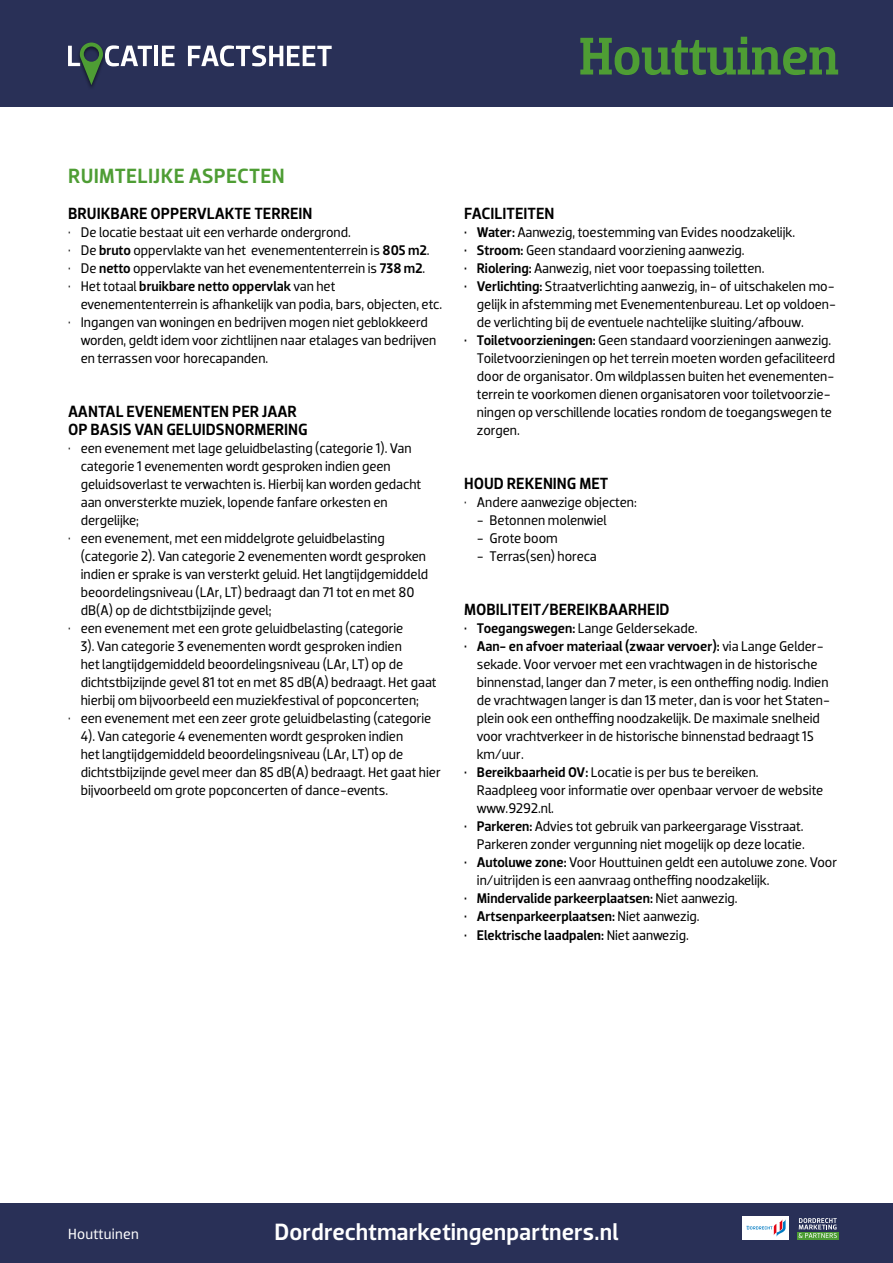
<style>
.page{position:relative;width:893px;height:1263px;background:#fff}
.page>*{position:absolute;margin:0;border:0;box-sizing:border-box;transform-origin:0 0}
.t1{font:500 54px "Dobra Slab";letter-spacing:-.01em;color:#4e9d34}
.t2{font:500 24px "Dobra";color:#fff}
.t3{font:500 21px "Dobra";letter-spacing:.015em;color:#4e9d34}
.t4{font:500 16.5px/18px "Dobra";color:#000}
.t5{font:15px "Dobra";letter-spacing:.02em;color:#fff}
.t6{font:14.25px/18px "Dobra";letter-spacing:-.005em;color:#000}
.t7{font:500 14.25px "Dobra";letter-spacing:-.005em;color:#000}
.s1{font-weight:500}
.s2{font-weight:400}
</style>
<div class="page">
<div style="left:0;top:1203px;width:893px;height:60px;background:#293057"></div>
<div style="left:0;top:0;width:893px;height:106px;background:#293057"></div>
<div style="left:797px;top:1231px;width:42px;height:9px;background:#4c9c34"></div>
<svg style="left:799px;top:1218px;width:38px;height:20px"></svg>
<div style="left:743px;top:1216px;width:46px;height:24px;background:#fff"></div>
<hr style="left:155px;top:46px;width:3px;height:20px;background:#fff">
<svg style="left:162px;top:46px;width:13px;height:20px"></svg>
<svg style="left:188px;top:45px;width:144px;height:21px"></svg>
<svg style="left:68px;top:43px;width:84px;height:42px"></svg>
<svg style="left:746px;top:1219px;width:40px;height:17px"></svg>
<h1 class="t1" style="left:579px;top:24px;width:261px">Houttuinen</h1>
<h3 class="t3" style="left:68px;top:165px;width:218px">RUIMTELIJKE ASPECTEN</h3>
<p class="t4" style="left:68px;top:205px;width:246px">BRUIKBARE OPPERVLAKTE TERREIN</p>
<p class="t6" style="left:68px;top:223px;width:284px">• De locatie bestaat uit een verharde ondergrond.</p>
<p class="t6" style="left:68px;top:241px;width:363px">• De <span class="s1">bruto</span> oppervlakte van het evenemententerrein is <span class="s1">805 m2</span>.</p>
<p class="t6" style="left:68px;top:259px;width:359px">• De <span class="s1">netto</span> oppervlakte van het evenemententerrein is <span class="s1">738 m2</span>.</p>
<p class="t6" style="left:81px;top:277px;width:363px;text-indent:-13px">• Het totaal <span class="s1">bruikbare netto oppervlak</span> van het evenemententerrein is afhankelijk van podia, bars, objecten, etc.</p>
<p class="t6" style="left:81px;top:313px;width:357px;text-indent:-13px">• Ingangen van woningen en bedrijven mogen niet geblokkeerd worden, geldt idem voor zichtlijnen naar etalages van bedrijven en terrassen voor horecapanden.</p>
<p class="t4" style="left:68px;top:403px;width:241px">AANTAL EVENEMENTEN PER JAAR<br>OP BASIS VAN GELUIDSNORMERING</p>
<p class="t6" style="left:81px;top:439px;width:342px;text-indent:-13px">• een evenement met lage geluidbelasting (categorie 1). Van categorie 1 evenementen wordt gesproken indien geen geluidsoverlast te verwachten is. Hierbij kan worden gedacht aan onversterkte muziek, lopende fanfare orkesten en dergelijke;</p>
<p class="t6" style="left:81px;top:529px;width:349px;text-indent:-13px">• een evenement, met een middelgrote geluidbelasting (categorie 2). Van categorie 2 evenementen wordt gesproken indien er sprake is van versterkt geluid. Het langtijdgemiddeld beoordelingsniveau (LAr, LT) bedraagt dan 71 tot en met 80 dB(A) op de dichtstbijzijnde gevel;</p>
<p class="t6" style="left:81px;top:619px;width:357px;text-indent:-13px">• een evenement met een grote geluidbelasting (categorie<br>3). Van categorie 3 evenementen wordt gesproken indien<br>het langtijdgemiddeld beoordelingsniveau (LAr, LT) op de dichtstbijzijnde gevel 81 tot en met 85 dB(A) bedraagt. Het gaat hierbij om bijvoorbeeld een muziekfestival of popconcerten;</p>
<p class="t6" style="left:81px;top:709px;width:362px;text-indent:-13px">• een evenement met een zeer grote geluidbelasting (categorie 4). Van categorie 4 evenementen wordt gesproken indien<br>het langtijdgemiddeld beoordelingsniveau (LAr, LT) op de dichtstbijzijnde gevel meer dan 85 dB(A) bedraagt. Het gaat hier bijvoorbeeld om grote popconcerten of dance-events.</p>
<p class="t4" style="left:464px;top:204px;width:92px">FACILITEITEN</p>
<p class="t6" style="left:464px;top:223px;width:332px"><span class="s1">• Water:</span> Aanwezig, toestemming van Evides noodzakelijk.</p>
<p class="t6" style="left:464px;top:241px;width:282px"><span class="s1">• Stroom:</span> Geen standaard voorziening aanwezig.</p>
<p class="t6" style="left:464px;top:259px;width:302px"><span class="s1">• Riolering:</span> Aanwezig, niet voor toepassing toiletten.</p>
<p class="t6" style="left:477px;top:277px;width:361px;text-align:justify;text-indent:-13px"><span class="s1">• Verlichting:</span> Straatverlichting aanwezig, in- of uitschakelen mo&shy;gelijk in afstemming met Evenementenbureau. Let op voldoen&shy;de verlichting bij de eventuele nachtelijke sluiting/afbouw.</p>
<p class="t6" style="left:477px;top:331px;width:360px;text-indent:-13px"><span class="s1">• Toiletvoorzieningen:</span> Geen standaard voorzieningen aanwezig.<br>Toiletvoorzieningen op het terrein moeten worden gefaciliteerd door de organisator. Om wildplassen buiten het evenementen&shy;terrein te voorkomen dienen organisatoren voor toiletvoorzie&shy;ningen op verschillende locaties rondom de toegangswegen te zorgen.</p>
<p class="t4" style="left:464px;top:474px;width:146px">HOUD REKENING MET</p>
<p class="t6" style="left:464px;top:493px;width:174px">• Andere aanwezige objecten:</p>
<p class="t6" style="left:477px;top:511px;width:131px">- Betonnen molenwiel</p>
<p class="t6" style="left:477px;top:529px;width:82px">- Grote boom</p>
<p class="t6" style="left:477px;top:547px;width:121px">- Terras(sen) horeca</p>
<p class="t4" style="left:464px;top:600px;width:207px">MOBILITEIT/BEREIKBAARHEID</p>
<p class="t6" style="left:464px;top:619px;width:235px"><span class="s1">• Toegangswegen:</span> Lange Geldersekade.</p>
<p class="t6" style="left:477px;top:637px;width:355px;text-indent:-13px"><span class="s1">• Aan- en afvoer materiaal (zwaar vervoer):</span> via Lange Gelder&shy;sekade. Voor vervoer met een vrachtwagen in de historische binnenstad, langer dan 7 meter, is een ontheffing nodig. Indien de vrachtwagen langer is dan 13 meter, dan is voor het Staten&shy;plein ook een ontheffing noodzakelijk. De maximale snelheid voor vrachtverkeer in de historische binnenstad bedraagt 15 km/uur.</p>
<p class="t6" style="left:477px;top:763px;width:348px;text-indent:-13px"><span class="s1">• Bereikbaarheid OV:</span> Locatie is per bus te bereiken.<br>Raadpleeg voor informatie over openbaar vervoer de website www.9292.nl.</p>
<p class="t6" style="left:464px;top:817px;width:342px;text-align:right"><span class="s1">• Parkeren:</span> Advies tot gebruik van parkeergarage Visstraat.<br>Parkeren zonder vergunning niet mogelijk op deze locatie.</p>
<p class="t6" style="left:477px;top:853px;width:362px;text-indent:-13px"><span class="s1">• Autoluwe zone:</span> Voor Houttuinen geldt een autoluwe zone. Voor in/uitrijden is een aanvraag ontheffing noodzakelijk.</p>
<p class="t7" style="left:464px;top:891px;width:275px">• Mindervalide parkeerplaatsen: <span class="s2">Niet aanwezig.</span></p>
<p class="t7" style="left:464px;top:909px;width:237px">• Artsenparkeerplaatsen: <span class="s2">Niet aanwezig.</span></p>
<p class="t7" style="left:464px;top:928px;width:226px">• Elektrische laadpalen: <span class="s2">Niet aanwezig.</span></p>
<p class="t5" style="left:68px;top:1227px;width:72px">Houttuinen</p>
<h2 class="t2" style="left:274px;top:1220px;width:345px">Dordrechtmarketingenpartners.nl</h2>
</div>
